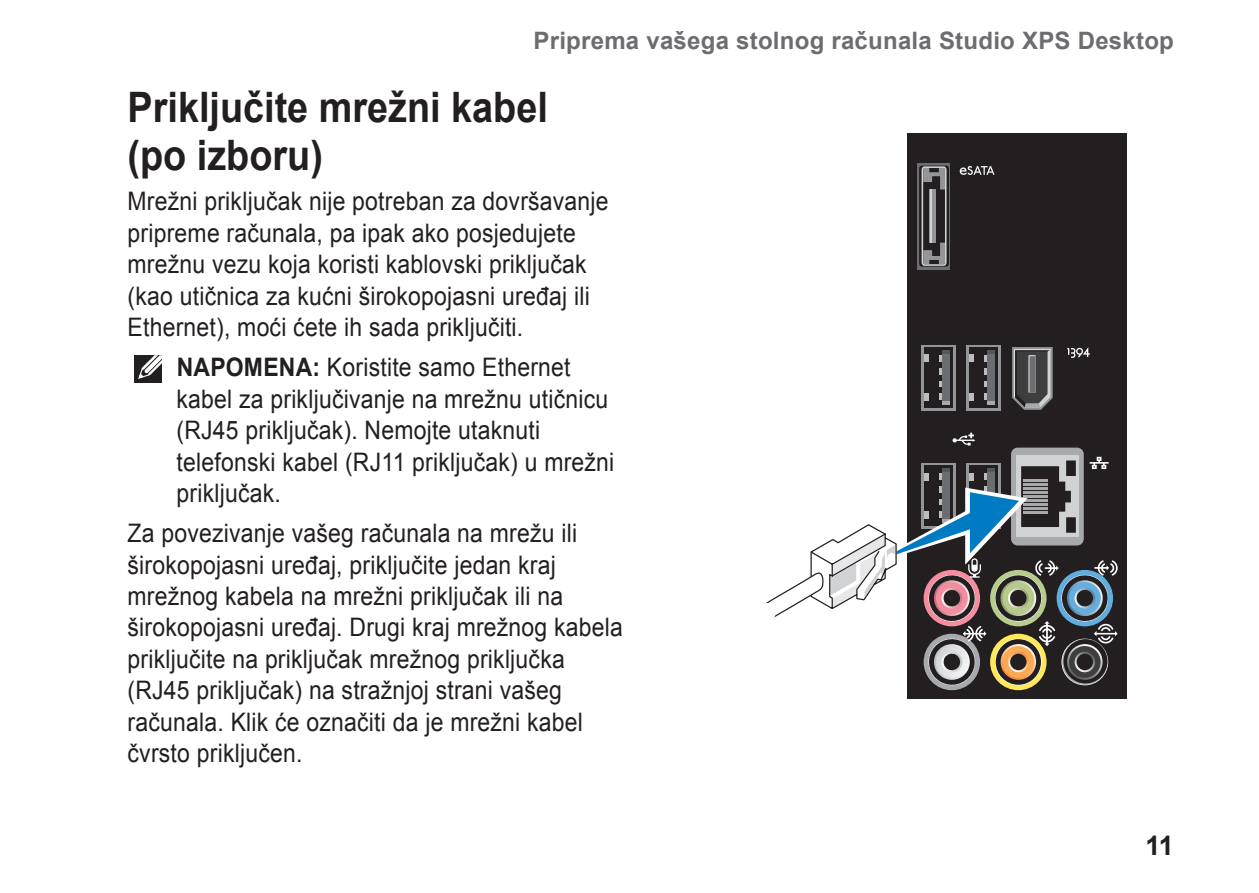
<style>
.page{position:relative;width:1259px;height:893px;background:#fff}
.page>*{position:absolute;margin:0;border:0;box-sizing:border-box;transform-origin:0 0}
.t1{font:700 42px/48px "Arial";color:#231f20;scale:.9 1}
.t2{font:700 27px "Arial";color:#231f20}
.t3{font:25.5px/31.5px "Arial";letter-spacing:.01em;color:#231f20;scale:.9 1}
.t4{font:700 24px "Arial";letter-spacing:.01em;color:#6c6d70}
.s1{font-weight:700}
</style>
<div class="page">
<div style="left:907px;top:134px;width:219px;height:565px;background:#231f20"></div>
<svg style="left:959px;top:166px;width:35px;height:9px"></svg>
<svg style="left:952px;top:433px;width:23px;height:12px"></svg>
<svg style="left:1067px;top:347px;width:23px;height:11px"></svg>
<div style="left:921px;top:345px;width:34px;height:65px;background:linear-gradient(to bottom,#939598,#939598)"></div>
<div style="left:923px;top:347px;width:29px;height:61px;background:#231f20"></div>
<svg style="left:939px;top:381px;width:3px;height:6px"></svg>
<svg style="left:939px;top:368px;width:3px;height:6px"></svg>
<div style="left:942px;top:350px;width:7px;height:55px;background:#6c6d70"></div>
<svg style="left:939px;top:394px;width:10px;height:11px"></svg>
<svg style="left:939px;top:350px;width:10px;height:11px"></svg>
<svg style="left:923px;top:393px;width:5px;height:7px"></svg>
<svg style="left:923px;top:355px;width:5px;height:7px"></svg>
<div style="left:966px;top:345px;width:34px;height:65px;background:#939598"></div>
<div style="left:969px;top:347px;width:29px;height:61px;background:#231f20"></div>
<svg style="left:984px;top:381px;width:3px;height:6px"></svg>
<svg style="left:984px;top:368px;width:3px;height:6px"></svg>
<div style="left:987px;top:350px;width:7px;height:55px;background:#6c6d70"></div>
<svg style="left:984px;top:394px;width:10px;height:11px"></svg>
<svg style="left:984px;top:350px;width:10px;height:11px"></svg>
<svg style="left:969px;top:393px;width:5px;height:7px"></svg>
<svg style="left:969px;top:355px;width:5px;height:7px"></svg>
<div style="left:917px;top:163px;width:33px;height:106px;background:#6c6d70"></div>
<div style="left:919px;top:166px;width:30px;height:101px;background:linear-gradient(to bottom,#231f20,#231f20);border-radius:3px"></div>
<svg style="left:921px;top:166px;width:25px;height:100px"></svg>
<div style="left:923px;top:168px;width:22px;height:96px;background:#231f20;border-radius:2px"></div>
<svg style="left:931px;top:190px;width:5px;height:53px"></svg>
<hr style="left:929px;top:190px;width:2px;height:53px;background:#d1d2d4">
<svg style="left:923px;top:168px;width:22px;height:22px"></svg>
<svg style="left:923px;top:243px;width:22px;height:21px"></svg>
<svg style="left:1011px;top:448px;width:72px;height:97px"></svg>
<svg style="left:1012px;top:347px;width:40px;height:63px;background:#616162"></svg>
<svg style="left:766px;top:457px;width:351px;height:233px"></svg>
<div style="left:758px;top:604px;width:17px;height:17px;background:#fff;border-radius:50%"></div>
<div style="left:757px;top:603px;width:19px;height:18px;border:1px solid #fff;border-radius:50%"></div>
<div style="left:135px;top:355px;width:27px;height:28px;background:#231f20"></div>
<svg style="left:138px;top:355px;width:24px;height:24px"></svg>
<p class="t4" style="left:533px;top:25px;width:642px">Priprema vašega stolnog računala Studio XPS Desktop</p>
<h1 class="t1" style="left:128px;top:85px;width:468px">Priključite mrežni kabel (po izboru)</h1>
<p class="t3" style="left:128px;top:186px;width:536px">Mrežni priključak nije potreban za dovršavanje pripreme računala, pa ipak ako posjedujete mrežnu vezu koja koristi kablovski priključak (kao utičnica za kućni širokopojasni uređaj ili Ethernet), moći ćete ih sada priključiti.</p>
<p class="t3" style="left:176px;top:352px;width:488px"><span class="s1">NAPOMENA:</span> Koristite samo Ethernet kabel za priključivanje na mrežnu utičnicu (RJ45 priključak). Nemojte utaknuti telefonski kabel (RJ11 priključak) u mrežni priključak.</p>
<p class="t3" style="left:128px;top:518px;width:552px">Za povezivanje vašeg računala na mrežu ili širokopojasni uređaj, priključite jedan kraj mrežnog kabela na mrežni priključak ili na širokopojasni uređaj. Drugi kraj mrežnog kabela priključite na priključak mrežnog priključka (RJ45 priključak) na stražnjoj strani vašeg računala. Klik će označiti da je mrežni kabel čvrsto priključen.</p>
<p class="t2" style="left:1145px;top:827px;width:30px">11</p>
</div>
